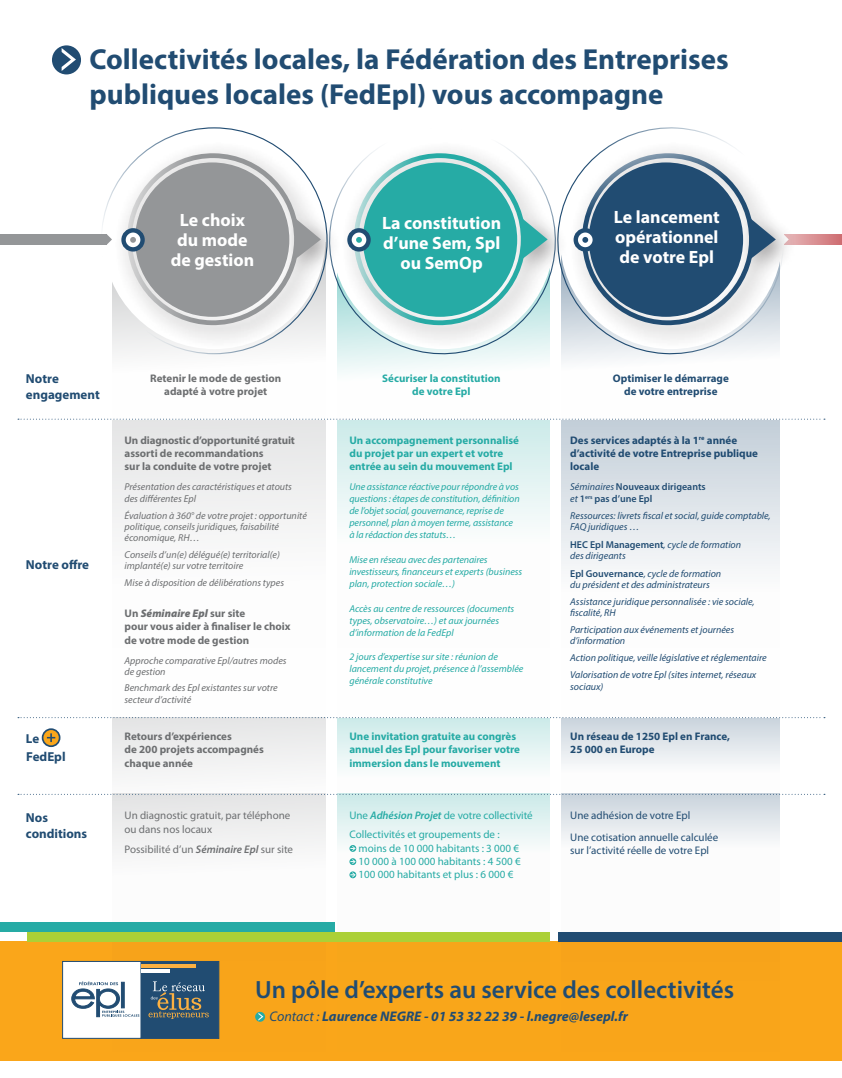
<style>
.page{position:relative;width:842px;height:1078px;background:#fff}
.page>*{position:absolute;margin:0;border:0;box-sizing:border-box;transform-origin:0 0}
.t1{font:700 29px/35px "Myriad Pro";color:#214c72}
.t2{font:600 25px "Myriad Pro";color:#214c72}
.t3{font:700 17.9px/20px "Myriad Pro";color:#fff;text-align:center}
.t4{font:italic 700 14px "Myriad Pro";color:#214c72}
.t5{font:700 13px/15.6px "Myriad Pro";color:#214c72}
.t6{font:700 11px/13.2px "Myriad Pro";color:#6d6f71}
.t7{font:700 11px/13.2px "Myriad Pro";color:#26aba5}
.t8{font:700 11px/13.2px "Myriad Pro";color:#214c72}
.t9{font:11px/13.2px "Myriad Pro";color:#26aba5}
.t10{font:11px/13.2px "Myriad Pro";color:#6d6f71}
.t11{font:11px/21.7px "Myriad Pro";color:#214c72}
.t12{font:italic 10px/12px "Myriad Pro";letter-spacing:-.005em;color:#26aba5}
.t13{font:italic 10px/11px "Myriad Pro";color:#214c72}
.t14{font:italic 10px/11px "Myriad Pro";color:#6d6f71}
.t15{font:600 10px/12px "Myriad Pro";color:#214c72}
.s1{font-weight:900;font-style:italic}
.s2{font-weight:400;font-style:italic}
.s3{font-weight:600;font-style:normal}
.s4{font-weight:600;font-style:italic}
.s5{font-weight:400}
</style>
<div class="page">
<div style="left:0;top:941px;width:842px;height:119px;background:#faa61a"></div>
<div style="left:112px;top:420px;width:214px;height:111px;background:#eceded"></div>
<div style="left:112px;top:717px;width:214px;height:262px;background:#f0f0f0"></div>
<svg style="left:112px;top:794px;width:214px;height:245px"></svg>
<svg style="left:337px;top:420px;width:213px;height:104px;background:#dff2f1"></svg>
<svg style="left:337px;top:718px;width:213px;height:51px"></svg>
<svg style="left:337px;top:794px;width:213px;height:148px"></svg>
<svg style="left:561px;top:420px;width:219px;height:149px;background:#dbe1e7"></svg>
<svg style="left:561px;top:718px;width:219px;height:46px;background:#dee4e9"></svg>
<svg style="left:561px;top:794px;width:219px;height:148px"></svg>
<svg style="left:798px;top:234px;width:44px;height:10px"></svg>
<svg style="left:337px;top:349px;width:235px;height:22px"></svg>
<svg style="left:553px;top:127px;width:227px;height:231px"></svg>
<div style="left:569px;top:140px;width:229px;height:209px;background:#231f20;opacity:.49"></div>
<div style="left:114px;top:140px;width:229px;height:209px;background:#231f20;opacity:.49"></div>
<div style="left:341px;top:140px;width:229px;height:209px;background:#231f20;opacity:.49"></div>
<svg style="left:255px;top:1011px;width:10px;height:10px"></svg>
<svg style="left:258px;top:1012px;width:5px;height:8px"></svg>
<div style="left:0;top:234px;width:107px;height:10px;background:#949698"></div>
<svg style="left:107px;top:234px;width:5px;height:10px"></svg>
<svg style="left:18px;top:418px;width:807px;height:1px"></svg>
<svg style="left:18px;top:717px;width:807px;height:1px"></svg>
<svg style="left:18px;top:793px;width:807px;height:1px"></svg>
<div style="left:62px;top:960px;width:79px;height:78px;background:#fff;border:1px solid #214c72"></div>
<svg style="left:71px;top:981px;width:68px;height:35px"></svg>
<div style="left:141px;top:960px;width:78px;height:78px;background:#214c72;border:1px solid #214c72"></div>
<hr style="left:141px;top:964px;width:55px;height:3px;background:#fbb041">
<hr style="left:141px;top:968px;width:29px;height:3px;background:#fff">
<svg style="left:148px;top:981px;width:61px;height:37px"></svg>
<div style="left:27px;top:931px;width:523px;height:10px;background:#acd037"></div>
<div style="left:0;top:921px;width:334px;height:10px;background:#26aba5"></div>
<div style="left:559px;top:931px;width:283px;height:10px;background:#214c72"></div>
<div style="left:52px;top:45px;width:29px;height:29px;background:#214c72;border-radius:50%"></div>
<svg style="left:62px;top:48px;width:14px;height:23px"></svg>
<div style="left:121px;top:228px;width:24px;height:23px;border:4px solid #214c72;border-radius:50%"></div>
<svg style="left:125px;top:151px;width:196px;height:176px"></svg>
<svg style="left:576px;top:230px;width:19px;height:19px"></svg>
<div style="left:574px;top:228px;width:23px;height:23px;border:4px solid #214c72;border-radius:50%"></div>
<svg style="left:580px;top:151px;width:209px;height:176px"></svg>
<div style="left:347px;top:228px;width:24px;height:23px;border:4px solid #214c72;border-radius:50%"></div>
<svg style="left:351px;top:151px;width:197px;height:176px"></svg>
<svg style="left:43px;top:729px;width:17px;height:17px"></svg>
<div style="left:42px;top:728px;width:18px;height:19px;border:2px solid #214c72;border-radius:50%"></div>
<svg style="left:47px;top:733px;width:8px;height:8px"></svg>
<svg style="left:350px;top:845px;width:6px;height:5px"></svg>
<svg style="left:350px;top:858px;width:6px;height:6px"></svg>
<svg style="left:350px;top:871px;width:6px;height:6px"></svg>
<h1 class="t1" style="left:90px;top:40px;width:641px">Collectivités locales, la Fédération des Entreprises publiques locales (FedEpl) vous accompagne</h1>
<h3 class="t3" style="left:171px;top:209px;width:85px">Le choix du mode de gestion</h3>
<h3 class="t3" style="left:382px;top:212px;width:121px">La constitution d’une Sem, Spl ou SemOp</h3>
<h3 class="t3" style="left:614px;top:206px;width:107px;text-align:justify">Le lancement opérationnel de votre Epl</h3>
<h3 class="t5" style="left:26px;top:370px;width:75px">Notre engagement</h3>
<h3 class="t5" style="left:26px;top:556px;width:65px">Notre offre</h3>
<h3 class="t5" style="left:26px;top:730px;width:15px">Le</h3>
<h3 class="t5" style="left:26px;top:747px;width:41px">FedEpl</h3>
<h3 class="t5" style="left:26px;top:809px;width:63px">Nos conditions</h3>
<p class="t6" style="left:150px;top:371px;width:132px;text-align:center">Retenir le mode de gestion adapté à votre projet</p>
<p class="t7" style="left:382px;top:371px;width:120px;text-align:center">Sécuriser la constitution de votre Epl</p>
<p class="t8" style="left:613px;top:371px;width:117px;text-align:center">Optimiser le démarrage de votre entreprise</p>
<p class="t6" style="left:125px;top:433px;width:172px">Un diagnostic d’opportunité gratuit assorti de recommandations<br>sur la conduite de votre projet</p>
<p class="t14" style="left:125px;top:480px;width:169px;line-height:12px">Présentation des caractéristiques et atouts des différentes Epl</p>
<p class="t14" style="left:125px;top:509px;width:184px">Évaluation à 360° de votre projet : opportunité politique, conseils juridiques, faisabilité économique, RH…</p>
<p class="t14" style="left:125px;top:548px;width:157px">Conseils d’un(e) délégué(e) territorial(e) implanté(e) sur votre territoire</p>
<p class="t14" style="left:125px;top:577px;width:161px">Mise à disposition de délibérations types</p>
<p class="t6" style="left:125px;top:606px;width:168px">Un <span class="s1">Séminaire Epl</span> sur site<br>pour vous aider à finaliser le choix de votre mode de gestion</p>
<p class="t14" style="left:125px;top:654px;width:164px">Approche comparative Epl/autres modes de gestion</p>
<p class="t14" style="left:125px;top:681px;width:155px;line-height:12px">Benchmark des Epl existantes sur votre secteur d’activité</p>
<p class="t7" style="left:349px;top:433px;width:171px">Un accompagnement personnalisé du projet par un expert et votre entrée au sein du mouvement Epl</p>
<p class="t12" style="left:349px;top:480px;width:172px">Une assistance réactive pour répondre à vos questions : étapes de constitution, définition de l’objet social, gouvernance, reprise de personnel, plan à moyen terme, assistance à la rédaction des statuts…</p>
<p class="t12" style="left:349px;top:553px;width:174px">Mise en réseau avec des partenaires investisseurs, financeurs et experts (business plan, protection sociale…)</p>
<p class="t12" style="left:349px;top:602px;width:166px">Accès au centre de ressources (documents types, observatoire…) et aux journées d’information de la FedEpl</p>
<p class="t12" style="left:349px;top:650px;width:175px">2 jours d’expertise sur site : réunion de lancement du projet, présence à l’assemblée générale constitutive</p>
<p class="t8" style="left:570px;top:433px;width:189px">Des services adaptés à la 1<sup>re</sup> année d’activité de votre Entreprise publique locale</p>
<p class="t15" style="left:570px;top:480px;width:137px"><span class="s2">Séminaires</span> Nouveaux dirigeants <span class="s2">et</span> 1<sup>ers</sup> pas d’une Epl</p>
<p class="t13" style="left:570px;top:510px;width:202px">Ressources: livrets fiscal et social, guide comptable,<br>FAQ juridiques …</p>
<p class="t13" style="left:570px;top:539px;width:172px"><span class="s3">HEC Epl Management</span>, cycle de formation des dirigeants</p>
<p class="t13" style="left:570px;top:568px;width:153px"><span class="s3">Epl Gouvernance</span>, cycle de formation du président et des administrateurs</p>
<p class="t13" style="left:570px;top:596px;width:186px">Assistance juridique personnalisée : vie sociale, fiscalité, RH</p>
<p class="t13" style="left:570px;top:624px;width:165px">Participation aux événements et journées d’information</p>
<p class="t13" style="left:570px;top:648px;width:198px;line-height:17px">Action politique, veille législative et réglementaire<br>Valorisation de votre Epl (sites internet, réseaux</p>
<p class="t13" style="left:570px;top:680px;width:35px">sociaux)</p>
<p class="t6" style="left:125px;top:729px;width:141px">Retours d’expériences<br>de 200 projets accompagnés chaque année</p>
<p class="t7" style="left:349px;top:729px;width:172px">Une invitation gratuite au congrès annuel des Epl pour favoriser votre immersion dans le mouvement</p>
<p class="t8" style="left:570px;top:729px;width:161px">Un réseau de 1250 Epl en France,<br>25 000 en Europe</p>
<p class="t10" style="left:125px;top:808px;width:167px">Un diagnostic gratuit, par téléphone ou dans nos locaux</p>
<p class="t10" style="left:125px;top:842px;width:170px">Possibilité d’un <span class="s4">Séminaire Epl</span> sur site</p>
<p class="t9" style="left:349px;top:806px;width:185px;line-height:18.9px">Une <span class="s4">Adhésion Projet</span> de votre collectivité<br>Collectivités et groupements de :</p>
<p class="t9" style="left:359px;top:840px;width:164px">moins de 10 000 habitants : 3 000 €<br>10 000 à 100 000 habitants : 4 500 €<br>100 000 habitants et plus : 6 000 €</p>
<p class="t11" style="left:570px;top:804px;width:150px">Une adhésion de votre Epl<br>Une cotisation annuelle calculée</p>
<p class="t11" style="left:570px;top:839px;width:141px">sur l’activité réelle de votre Epl</p>
<h2 class="t2" style="left:255px;top:973px;width:480px">Un pôle d’experts au service des collectivités</h2>
<h3 class="t4" style="left:269px;top:1006px;width:360px"><span class="s5">Contact :</span> Laurence NEGRE - 01 53 32 22 39 - l.negre@lesepl.fr</h3>
</div>
